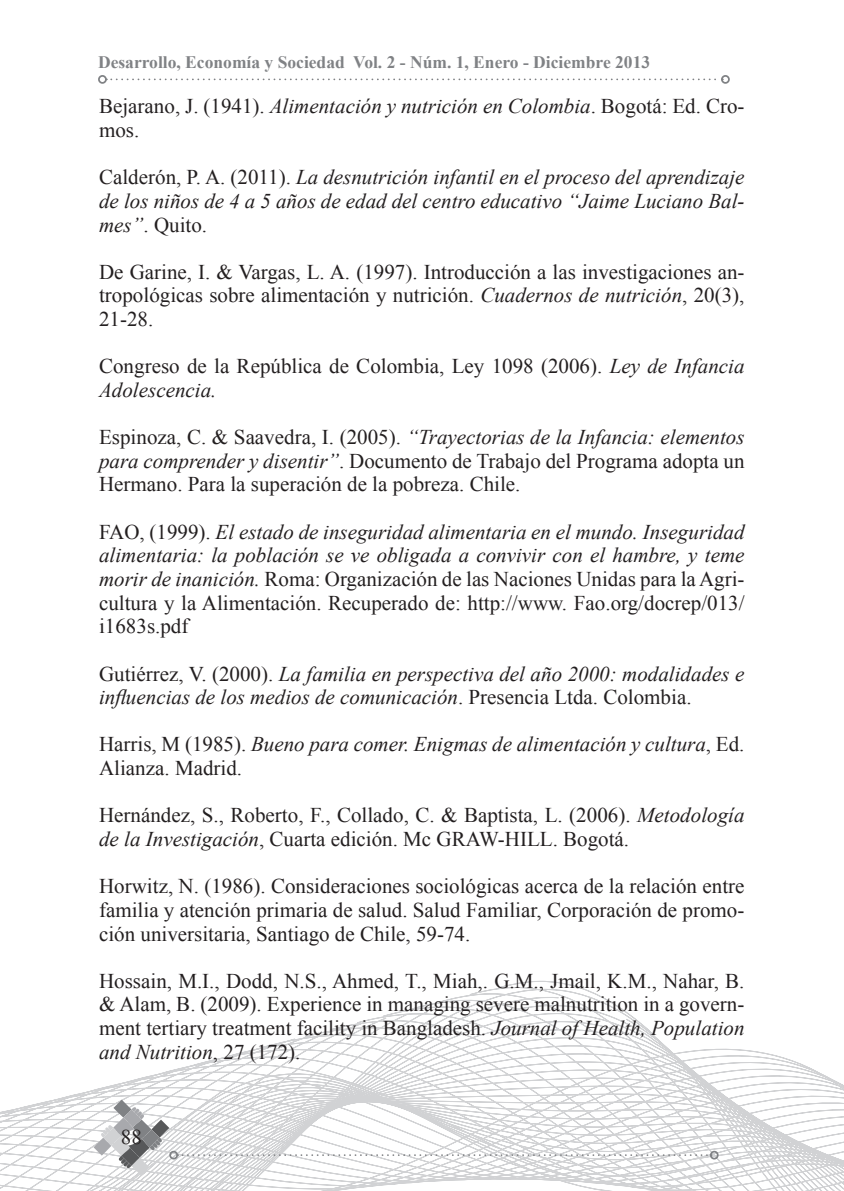
<style>
.page{position:relative;width:844px;height:1191px;background:#fff}
.page>*{position:absolute;margin:0;border:0;box-sizing:border-box;transform-origin:0 0}
.Párrafo{font:21px/23.6px "Times New Roman";color:#231f20;text-align:justify}
.Párrafo-2{font:italic 21px/23.6px "Times New Roman";color:#231f20}
.t1{font:700 17.5px "Times New Roman";color:#808285}
.s1{font-style:italic}
.s2{font-style:normal}
</style>
<div class="page">
<svg style="left:0;top:980px;width:843px;height:211px"></svg>
<svg style="left:843px;top:1085px;width:1px;height:105px"></svg>
<svg style="left:107px;top:78px;width:609px;height:2px"></svg>
<div style="left:98px;top:75px;width:9px;height:9px;border:2px solid #808285;border-radius:50%"></div>
<div style="left:720px;top:75px;width:9px;height:9px;border:2px solid #808285;border-radius:50%"></div>
<svg style="left:93px;top:1099px;width:76px;height:76px"></svg>
<svg style="left:178px;top:1154px;width:531px;height:2px"></svg>
<div style="left:169px;top:1150px;width:9px;height:9px;border:2px solid #808285;border-radius:50%"></div>
<div style="left:709px;top:1150px;width:9px;height:9px;border:2px solid #808285;border-radius:50%"></div>
<p class="t1" style="left:98px;top:50px;width:553px">Desarrollo, Economía y Sociedad Vol. 2 - Núm. 1, Enero - Diciembre 2013</p>
<p class="Párrafo" style="left:99px;top:94px;width:646px">Bejarano, J. (1941). <span class="s1">Alimentación y nutrición en Colombia</span>. Bogotá: Ed. Cro&shy;mos.</p>
<p class="Párrafo-2" style="left:99px;top:165px;width:646px;text-align:justify"><span class="s2">Calderón, P. A. (2011).</span> La desnutrición infantil en el proceso del aprendizaje de los niños de 4 a 5 años de edad del centro educativo “Jaime Luciano Bal&shy;mes”<span class="s2">. Quito.</span></p>
<p class="Párrafo" style="left:99px;top:260px;width:646px">De Garine, I. &amp; Vargas, L. A. (1997). Introducción a las investigaciones an&shy;tropológicas sobre alimentación y nutrición. <span class="s1">Cuadernos de nutrición</span>, 20(3), 21-28.</p>
<p class="Párrafo" style="left:99px;top:354px;width:646px">Congreso de la República de Colombia, Ley 1098 (2006). <span class="s1">Ley de Infancia<br>Adolescencia.</span></p>
<p class="Párrafo" style="left:99px;top:425px;width:646px">Espinoza, C. &amp; Saavedra, I. (2005). <span class="s1">“Trayectorias de la Infancia: elementos para comprender y disentir”</span>. Documento de Trabajo del Programa adopta un Hermano. Para la superación de la pobreza. Chile.</p>
<p class="Párrafo" style="left:99px;top:519px;width:646px">FAO, (1999). <span class="s1">El estado de inseguridad alimentaria en el mundo. Inseguridad alimentaria: la población se ve obligada a convivir con el hambre, y teme morir de inanición.</span> Roma: Organización de las Naciones Unidas para la Agri&shy;cultura y la Alimentación. Recuperado de: http://www. Fao.org/docrep/013/ i1683s.pdf</p>
<p class="Párrafo-2" style="left:99px;top:661px;width:646px"><span class="s2">Gutiérrez, V. (2000).</span> La familia en perspectiva del año 2000: modalidades e influencias de los medios de comunicación<span class="s2">. Presencia Ltda. Colombia.</span></p>
<p class="Párrafo-2" style="left:99px;top:732px;width:646px"><span class="s2">Harris, M (1985).</span> Bueno para comer. Enigmas de alimentación y cultura<span class="s2">, Ed.<br>Alianza. Madrid.</span></p>
<p class="Párrafo" style="left:99px;top:803px;width:646px">Hernández, S., Roberto, F., Collado, C. &amp; Baptista, L. (2006). <span class="s1">Metodología de la Investigación</span>, Cuarta edición. Mc GRAW-HILL. Bogotá.</p>
<p class="Párrafo" style="left:99px;top:874px;width:646px">Horwitz, N. (1986). Consideraciones sociológicas acerca de la relación entre familia y atención primaria de salud. Salud Familiar, Corporación de promo&shy;ción universitaria, Santiago de Chile, 59-74.</p>
<p class="Párrafo" style="left:99px;top:968px;width:646px">Hossain, M.I., Dodd, N.S., Ahmed, T., Miah,. G.M., Jmail, K.M., Nahar, B. &amp; Alam, B. (2009). Experience in managing severe malnutrition in a govern&shy;ment tertiary treatment facility in Bangladesh. <span class="s1">Journal of Health, Population and Nutrition</span>, 27 (172).</p>
<p class="Párrafo" style="left:121px;top:1124px;width:22px">88</p>
</div>
